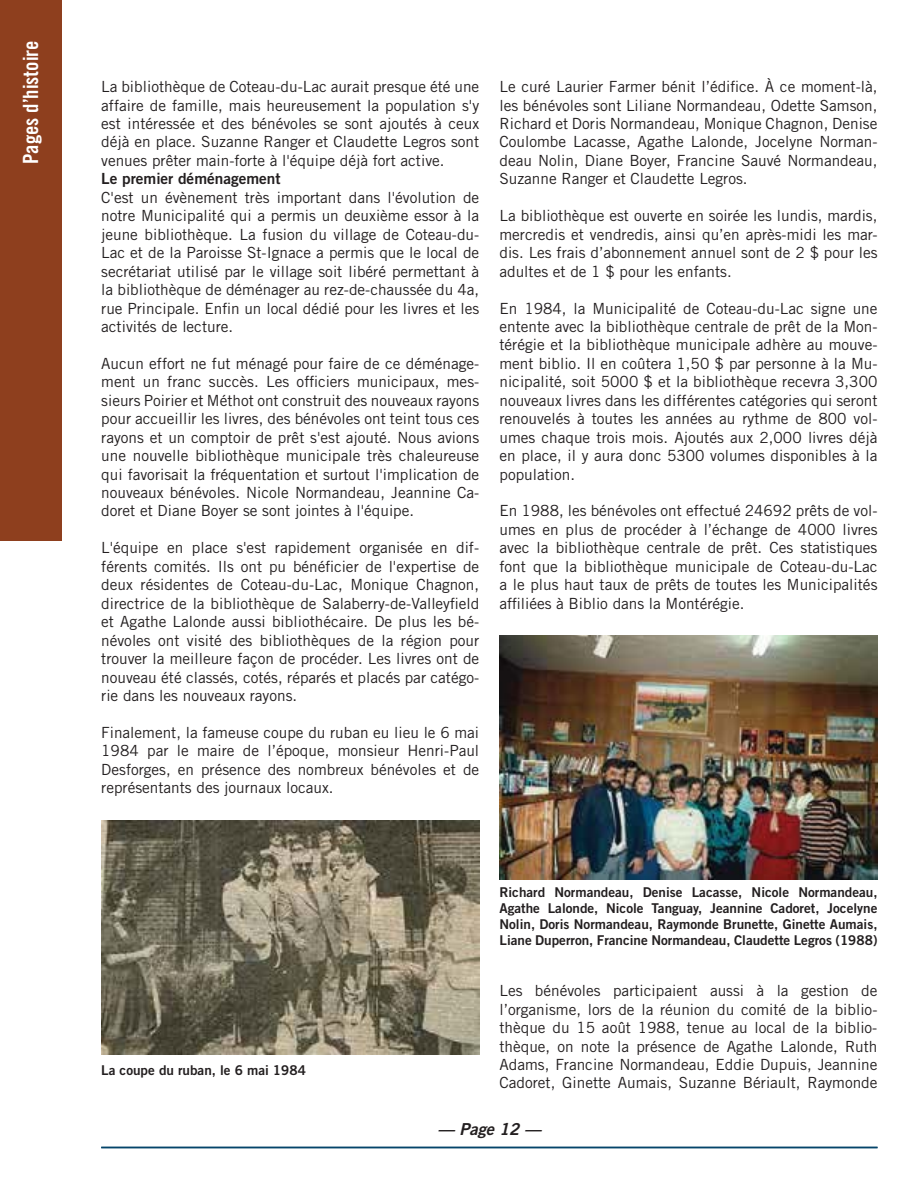
<style>
.page{position:relative;width:918px;height:1188px;background:#fff}
.page>*{position:absolute;margin:0;border:0;box-sizing:border-box;transform-origin:0 0}
.t1{font:21px "Trade Gothic LT Std Bd Cn 20";color:#fff}
.t2{font:16.5px "Trade Gothic LT Std Bd 2 Obl";color:#231f20}
.t3{font:15.3px/18.5px "Trade Gothic LT Std";color:#231f20;text-align:justify}
.t4{font:15.3px "Trade Gothic LT Std Bd 2";color:#231f20}
.t5{font:13.5px/16.2px "Trade Gothic LT Std Bd 2";color:#231f20;text-align:justify}
</style>
<div class="page">
<div style="left:0;top:0;width:61px;height:540px;background:#8e3f1e"></div>
<hr style="left:101px;top:1147px;width:777px;height:1px;background:#05456a">
<img style="left:101px;top:821px;width:378px;height:234px">
<img style="left:500px;top:635px;width:378px;height:245px">
<h1 class="t1" style="left:23px;top:164px;width:125px;rotate:-90deg">Pages d’histoire</h1>
<p class="t3" style="left:101px;top:79px;width:380px">La bibliothèque de Coteau-du-Lac aurait presque été une affaire de famille, mais heureusement la population s'y est intéressée et des bénévoles se sont ajoutés à ceux déjà en place. Suzanne Ranger et Claudette Legros sont venues prêter main-forte à l'équipe déjà fort active.</p>
<p class="t4" style="left:101px;top:173px;width:181px">Le premier déménagement</p>
<p class="t3" style="left:101px;top:189px;width:380px">C'est un évènement très important dans l'évolution de notre Municipalité qui a permis un deuxième essor à la jeune bibliothèque. La fusion du village de Coteau-du-Lac et de la Paroisse St-Ignace a permis que le local de secrétariat utilisé par le village soit libéré permettant à la bibliothèque de déménager au rez-de-chaussée du 4a, rue Principale. Enfin un local dédié pour les livres et les activités de lecture.</p>
<p class="t3" style="left:101px;top:356px;width:380px">Aucun effort ne fut ménagé pour faire de ce déménage&shy;ment un franc succès. Les officiers municipaux, mes&shy;sieurs Poirier et Méthot ont construit des nouveaux rayons pour accueillir les livres, des bénévoles ont teint tous ces rayons et un comptoir de prêt s'est ajouté. Nous avions une nouvelle bibliothèque municipale très chaleureuse qui favorisait la fréquentation et surtout l'implication de nouveaux bénévoles. Nicole Normandeau, Jeannine Ca&shy;doret et Diane Boyer se sont jointes à l'équipe.</p>
<p class="t3" style="left:101px;top:540px;width:380px">L'équipe en place s'est rapidement organisée en dif&shy;férents comités. Ils ont pu bénéficier de l'expertise de deux résidentes de Coteau-du-Lac, Monique Chagnon, directrice de la bibliothèque de Salaberry-de-Valleyfield et Agathe Lalonde aussi bibliothécaire. De plus les bé&shy;névoles ont visité des bibliothèques de la région pour trouver la meilleure façon de procéder. Les livres ont de nouveau été classés, cotés, réparés et placés par catégo&shy;rie dans les nouveaux rayons.</p>
<p class="t3" style="left:101px;top:725px;width:380px">Finalement, la fameuse coupe du ruban eu lieu le 6 mai 1984 par le maire de l’époque, monsieur Henri-Paul Desforges, en présence des nombreux bénévoles et de représentants des journaux locaux.</p>
<p class="t3" style="left:499px;top:79px;width:380px">Le curé Laurier Farmer bénit l’édifice. À ce moment-là, les bénévoles sont Liliane Normandeau, Odette Samson, Richard et Doris Normandeau, Monique Chagnon, Denise Coulombe Lacasse, Agathe Lalonde, Jocelyne Norman&shy;deau Nolin, Diane Boyer, Francine Sauvé Normandeau, Suzanne Ranger et Claudette Legros.</p>
<p class="t3" style="left:499px;top:208px;width:380px">La bibliothèque est ouverte en soirée les lundis, mardis, mercredis et vendredis, ainsi qu’en après-midi les mar&shy;dis. Les frais d’abonnement annuel sont de 2 $ pour les adultes et de 1 $ pour les enfants.</p>
<p class="t3" style="left:499px;top:300px;width:380px">En 1984, la Municipalité de Coteau-du-Lac signe une entente avec la bibliothèque centrale de prêt de la Mon&shy;térégie et la bibliothèque municipale adhère au mouve&shy;ment biblio. Il en coûtera 1,50 $ par personne à la Mu&shy;nicipalité, soit 5000 $ et la bibliothèque recevra 3,300 nouveaux livres dans les différentes catégories qui seront renouvelés à toutes les années au rythme de 800 vol&shy;umes chaque trois mois. Ajoutés aux 2,000 livres déjà en place, il y aura donc 5300 volumes disponibles à la population.</p>
<p class="t3" style="left:499px;top:503px;width:380px">En 1988, les bénévoles ont effectué 24692 prêts de vol&shy;umes en plus de procéder à l’échange de 4000 livres avec la bibliothèque centrale de prêt. Ces statistiques font que la bibliothèque municipale de Coteau-du-Lac a le plus haut taux de prêts de toutes les Municipalités affiliées à Biblio dans la Montérégie.</p>
<p class="t5" style="left:101px;top:1063px;width:206px">La coupe du ruban, le 6 mai 1984</p>
<p class="t5" style="left:500px;top:885px;width:380px">Richard Normandeau, Denise Lacasse, Nicole Normandeau, Agathe Lalonde, Nicole Tanguay, Jeannine Cadoret, Jocelyne Nolin, Doris Normandeau, Raymonde Brunette, Ginette Aumais, Liane Duperron, Francine Normandeau, Claudette Legros (1988)</p>
<p class="t3" style="left:499px;top:983px;width:380px">Les bénévoles participaient aussi à la gestion de l’organisme, lors de la réunion du comité de la biblio&shy;thèque du 15 août 1988, tenue au local de la biblio&shy;thèque, on note la présence de Agathe Lalonde, Ruth Adams, Francine Normandeau, Eddie Dupuis, Jeannine Cadoret, Ginette Aumais, Suzanne Bériault, Raymonde</p>
<p class="t2" style="left:438px;top:1120px;width:105px">— Page 12 —</p>
</div>
